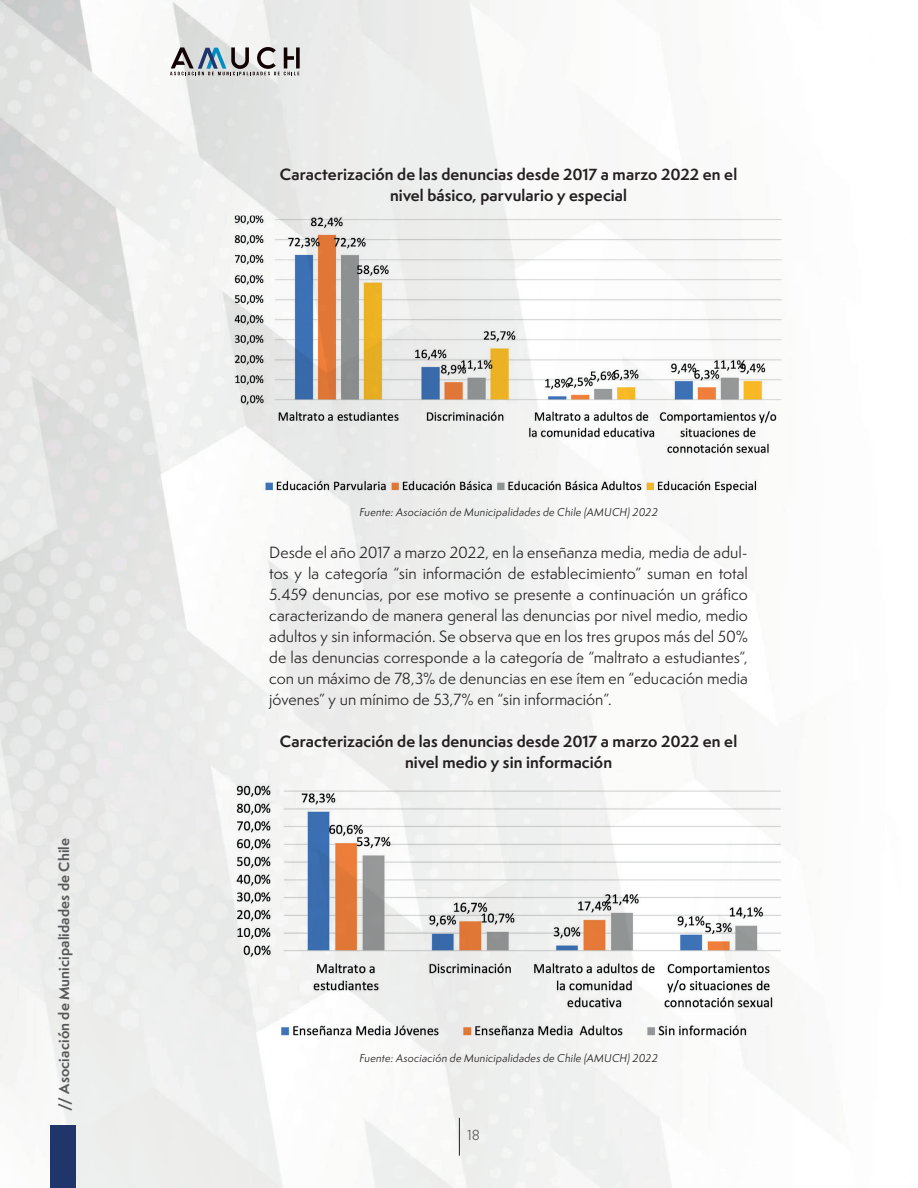
<style>
.page{position:relative;width:918px;height:1188px;background:#fff}
.page>*{position:absolute;margin:0;border:0;box-sizing:border-box;transform-origin:0 0}
.t1{font:15px/21px "Semplicita Pro";letter-spacing:.005em;color:#231f20;text-align:justify}
.t2{font:700 15px/21px "Semplicita Pro";letter-spacing:.01em;color:#231f20;text-align:center}
.t3{font:700 13.5px "Semplicita Pro";letter-spacing:.01em;color:#57585a}
.t4{font:13.5px "Semplicita Pro";color:#57585a}
.t5{font:italic 10.5px "Semplicita Pro";letter-spacing:.015em;color:#231f20}
</style>
<div class="page">
<img style="left:0;top:0;width:781px;height:1188px">
<hr style="left:459px;top:1118px;width:1px;height:38px;background:#231f20">
<svg style="left:170px;top:47px;width:130px;height:28px"></svg>
<div style="left:51px;top:1125px;width:25px;height:63px;background:#20366b"></div>
<img style="left:234px;top:215px;width:548px;height:280px">
<img style="left:235px;top:782px;width:546px;height:259px">
<p class="t3" style="left:54px;top:1111px;width:275px;rotate:-90deg">// Asociación de Municipalidades de Chile</p>
<p class="t2" style="left:280px;top:164px;width:459px">Caracterización de las denuncias desde 2017 a marzo 2022 en el nivel básico, parvulario y especial</p>
<p class="t5" style="left:359px;top:505px;width:300px">Fuente: Asociación de Municipalidades de Chile (AMUCH) 2022</p>
<p class="t1" style="left:269px;top:542px;width:480px">Desde el año 2017 a marzo 2022, en la enseñanza media, media de adul&shy;tos y la categoría “sin información de establecimiento” suman en total 5.459 denuncias, por ese motivo se presente a continuación un gráfico caracterizando de manera general las denuncias por nivel medio, medio adultos y sin información. Se observa que en los tres grupos más del 50% de las denuncias corresponde a la categoría de “maltrato a estudiantes”, con un máximo de 78,3% de denuncias en ese ítem en “educación media jóvenes” y un mínimo de 53,7% en “sin información”.</p>
<p class="t2" style="left:280px;top:731px;width:459px">Caracterización de las denuncias desde 2017 a marzo 2022 en el nivel medio y sin información</p>
<p class="t5" style="left:359px;top:1051px;width:300px">Fuente: Asociación de Municipalidades de Chile (AMUCH) 2022</p>
<p class="t4" style="left:467px;top:1126px;width:14px">18</p>
</div>
